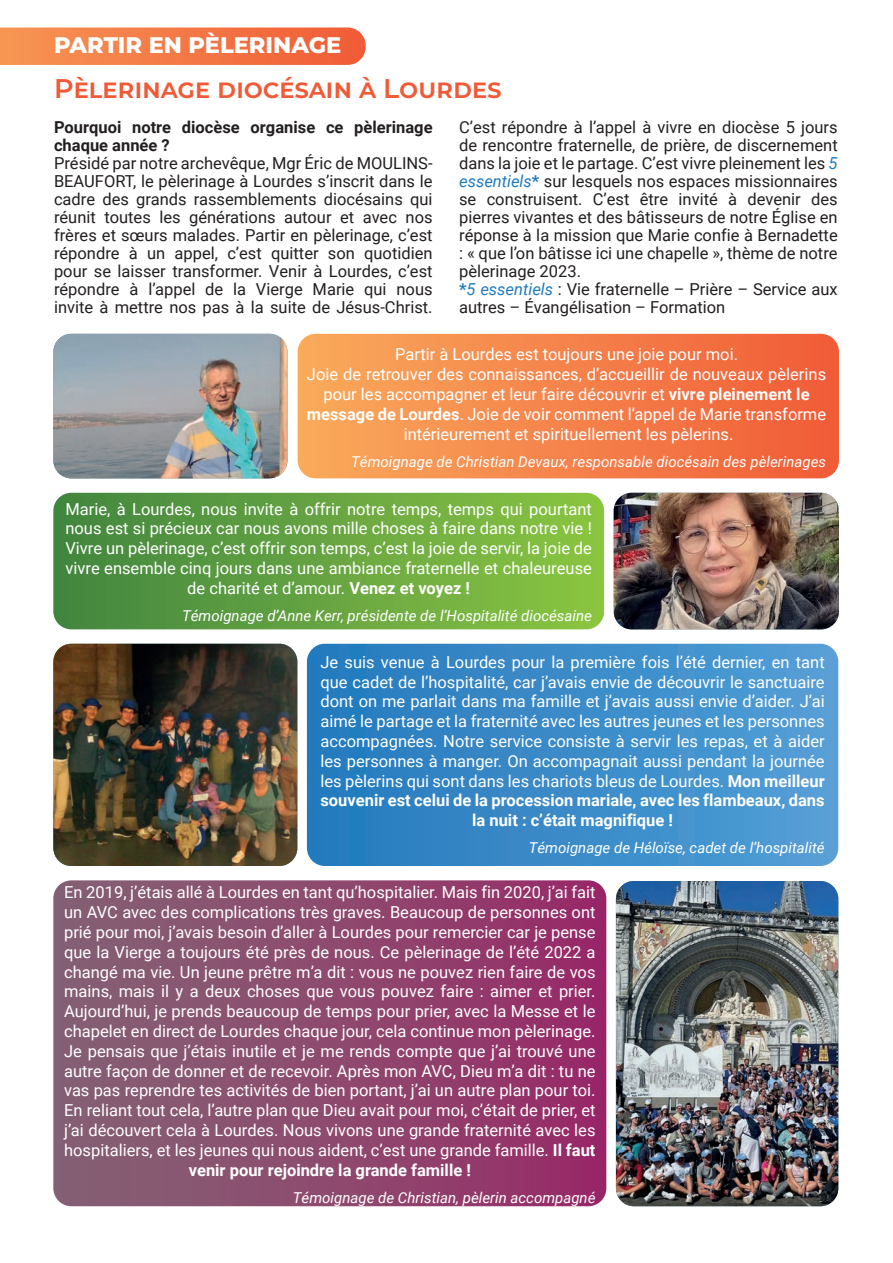
<style>
.page{position:relative;width:893px;height:1263px;background:#fff}
.page>*{position:absolute;margin:0;border:0;box-sizing:border-box;transform-origin:0 0}
.t1{font:600 27px "Montserrat";letter-spacing:-.01em;color:#f05a37}
.t2{font:800 22.5px "Montserrat";color:#fff}
.t3{font:16.5px/19.8px "Roboto";color:#fff;text-align:center}
.t4{font:16.5px/18px "Roboto";color:#231f20;text-align:justify}
.t5{font:700 16.5px/18px "Roboto";color:#231f20}
.t6{font:italic 15px "Roboto";color:#fff}
.s1{font-style:italic;color:#207bbd}
.s2{font-weight:700;color:#207bbd}
.s3{font-weight:700}
</style>
<div class="page">
<svg style="left:0;top:27px;width:366px;height:38px;background:#f37b49"></svg>
<svg style="left:298px;top:334px;width:541px;height:144px;background:#f4834a"></svg>
<img style="left:53px;top:334px;width:234px;height:144px">
<img style="left:614px;top:493px;width:225px;height:136px">
<svg style="left:53px;top:493px;width:551px;height:136px;background:#67a541"></svg>
<svg style="left:307px;top:644px;width:531px;height:222px;background:#3b8cc9"></svg>
<img style="left:53px;top:644px;width:244px;height:222px">
<img style="left:616px;top:881px;width:222px;height:325px">
<svg style="left:53px;top:880px;width:553px;height:326px;background:#8e486e"></svg>
<h2 class="t2" style="left:54px;top:29px;width:289px">PARTIR EN PÈLERINAGE</h2>
<h1 class="t1" style="left:54px;top:70px;width:449px">Pèlerinage diocésain à Lourdes</h1>
<p class="t5" style="left:54px;top:118px;width:380px">Pourquoi notre diocèse organise ce pèlerinage chaque année ?</p>
<p class="t4" style="left:54px;top:154px;width:380px">Présidé par notre archevêque, Mgr Éric de MOULINS-BEAUFORT, le pèlerinage à Lourdes s’inscrit dans le cadre des grands rassemblements diocésains qui réunit toutes les générations autour et avec nos frères et sœurs malades. Partir en pèlerinage, c’est répondre à un appel, c’est quitter son quotidien pour se laisser transformer. Venir à Lourdes, c’est répondre à l’appel de la Vierge Marie qui nous invite à mettre nos pas à la suite de Jésus-Christ.</p>
<p class="t4" style="left:459px;top:118px;width:380px;text-align:left">C’est répondre à l’appel à vivre en diocèse 5 jours de rencontre fraternelle, de prière, de discernement dans la joie et le partage. C’est vivre pleinement les <span class="s1">5 essentiels</span><span class="s2">*</span> sur lesquels nos espaces missionnaires se construisent. C’est être invité à devenir des pierres vivantes et des bâtisseurs de notre Église en réponse à la mission que Marie confie à Bernadette : « que l’on bâtisse ici une chapelle », thème de notre pèlerinage 2023.<br><span class="s2">*</span><span class="s1">5 essentiels</span> : Vie fraternelle – Prière – Service aux autres – Évangélisation – Formation</p>
<p class="t3" style="left:307px;top:344px;width:521px">Partir à Lourdes est toujours une joie pour moi.<br>Joie de retrouver des connaissances, d’accueillir de nouveaux pèlerins pour les accompagner et leur faire découvrir et <span class="s3">vivre pleinement le message de Lourdes</span>. Joie de voir comment l’appel de Marie transforme intérieurement et spirituellement les pèlerins.</p>
<p class="t6" style="left:351px;top:451px;width:476px">Témoignage de Christian Devaux, responsable diocésain des pèlerinages</p>
<p class="t3" style="left:65px;top:498px;width:528px">Marie, à Lourdes, nous invite à offrir notre temps, temps qui pourtant nous est si précieux car nous avons mille choses à faire dans notre vie !<br>Vivre un pèlerinage, c’est offrir son temps, c’est la joie de servir, la joie de vivre ensemble cinq jours dans une ambiance fraternelle et chaleureuse de charité et d’amour. <span class="s3">Venez et voyez !</span></p>
<p class="t6" style="left:182px;top:605px;width:411px">Témoignage d’Anne Kerr, présidente de l’Hospitalité diocésaine</p>
<p class="t3" style="left:320px;top:651px;width:506px">Je suis venue à Lourdes pour la première fois l’été dernier, en tant que cadet de l’hospitalité, car j’avais envie de découvrir le sanctuaire dont on me parlait dans ma famille et j’avais aussi envie d’aider. J’ai aimé le partage et la fraternité avec les autres jeunes et les personnes accompagnées. Notre service consiste à servir les repas, et à aider les personnes à manger. On accompagnait aussi pendant la journée les pèlerins qui sont dans les chariots bleus de Lourdes. <span class="s3">Mon meilleur souvenir est celui de la procession mariale, avec les flambeaux, dans la nuit : c’était magnifique !</span></p>
<p class="t6" style="left:529px;top:837px;width:298px">Témoignage de Héloïse, cadet de l’hospitalité</p>
<p class="t3" style="left:64px;top:882px;width:533px">En 2019, j’étais allé à Lourdes en tant qu’hospitalier. Mais fin 2020, j’ai fait un AVC avec des complications très graves. Beaucoup de personnes ont prié pour moi, j’avais besoin d’aller à Lourdes pour remercier car je pense que la Vierge a toujours été près de nous. Ce pèlerinage de l’été 2022 a changé ma vie. Un jeune prêtre m’a dit : vous ne pouvez rien faire de vos mains, mais il y a deux choses que vous pouvez faire : aimer et prier.<br>Aujourd’hui, je prends beaucoup de temps pour prier, avec la Messe et le chapelet en direct de Lourdes chaque jour, cela continue mon pèlerinage.<br>Je pensais que j’étais inutile et je me rends compte que j’ai trouvé une autre façon de donner et de recevoir. Après mon AVC, Dieu m’a dit : tu ne vas pas reprendre tes activités de bien portant, j’ai un autre plan pour toi.<br>En reliant tout cela, l’autre plan que Dieu avait pour moi, c’était de prier, et j’ai découvert cela à Lourdes. Nous vivons une grande fraternité avec les hospitaliers, et les jeunes qui nous aident, c’est une grande famille. <span class="s3">Il faut venir pour rejoindre la grande famille !</span></p>
<p class="t6" style="left:293px;top:1187px;width:304px">Témoignage de Christian, pèlerin accompagné</p>
</div>
